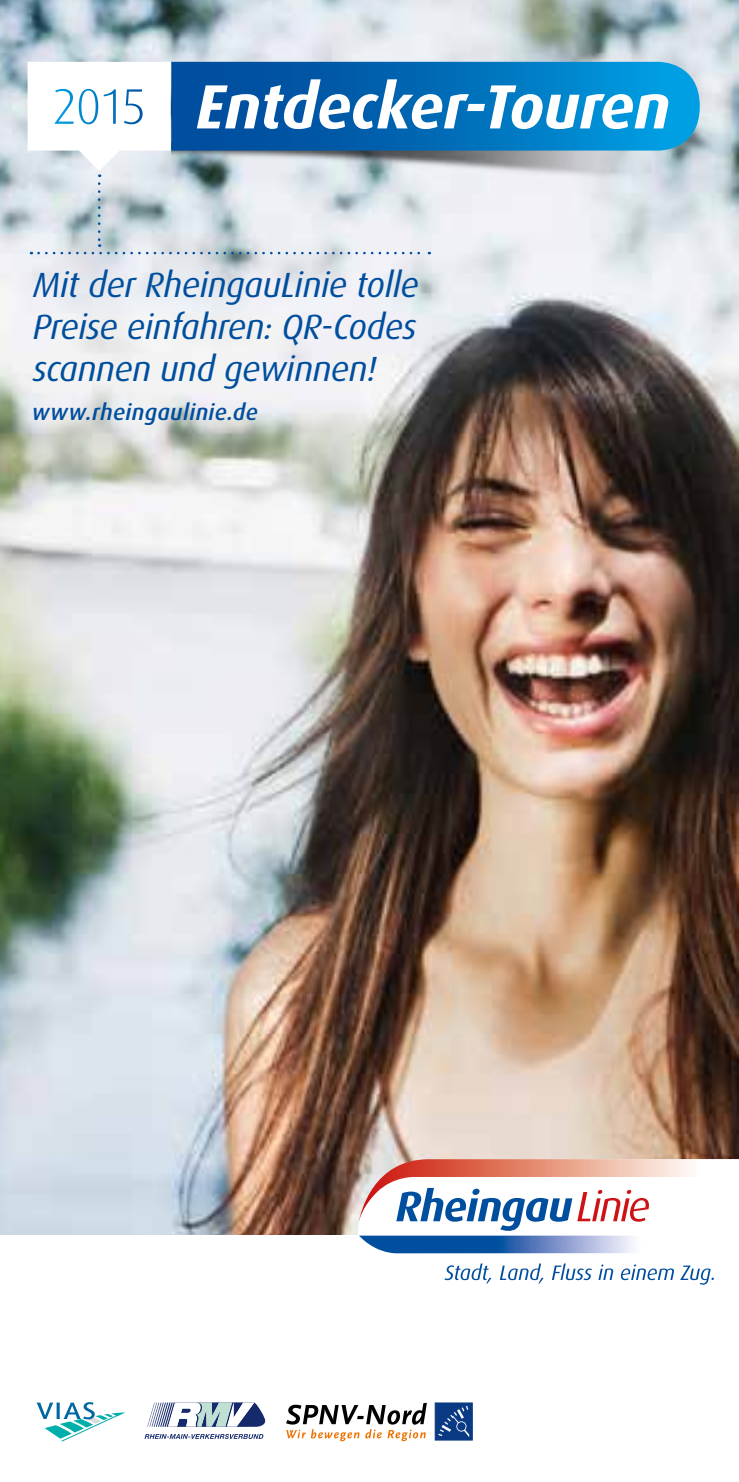
<style>
.page{position:relative;width:739px;height:1482px;background:#fff}
.page>*{position:absolute;margin:0;border:0;box-sizing:border-box;transform-origin:0 0}
.t1{font:italic 700 62.5px "Dax";letter-spacing:-.015em;color:#fff}
.t2{font:italic 35px/42px "Dax";letter-spacing:-.015em;color:#004e9e;text-align:justify}
.t3{font:italic 500 22.5px "Dax";letter-spacing:.02em;color:#004e9e}
.s1{font-weight:300;font-style:normal;font-size:50px}
</style>
<div class="page">
<img style="left:0;top:0;width:739px;height:1235px">
<svg style="left:355px;top:1159px;width:384px;height:125px"></svg>
<svg style="left:36px;top:1402px;width:89px;height:39px"></svg>
<div style="left:435px;top:1402px;width:37px;height:37px;background:#093a83"></div>
<div style="left:435px;top:1402px;width:37px;height:37px;border:1px solid #093a83"></div>
<svg style="left:438px;top:1405px;width:31px;height:32px"></svg>
<svg style="left:286px;top:1402px;width:141px;height:39px"></svg>
<svg style="left:147px;top:1402px;width:118px;height:24px"></svg>
<hr style="left:174px;top:1402px;width:80px;height:1px;background:#15296b">
<hr style="left:167px;top:1426px;width:80px;height:1px;background:#15296b">
<svg style="left:144px;top:1434px;width:119px;height:4px"></svg>
<svg style="left:170px;top:53px;width:569px;height:138px;background:#ced9df"></svg>
<img style="left:171px;top:80px;width:538px;height:109px">
<svg style="left:171px;top:62px;width:528px;height:89px;background:#026eb8"></svg>
<svg style="left:28px;top:62px;width:143px;height:115px"></svg>
<svg style="left:38px;top:183px;width:392px;height:71px;background:#d4dde3"></svg>
<h1 class="t1" style="left:52px;top:71px;width:619px"><span class="s1">2015</span> Entdecker-Touren</h1>
<p class="t2" style="left:33px;top:264px;width:387px">Mit der RheingauLinie tolle Preise einfahren: QR-Codes scannen und gewinnen!</p>
<p class="t3" style="left:32px;top:399px;width:227px">www.rheingaulinie.de</p>
</div>
